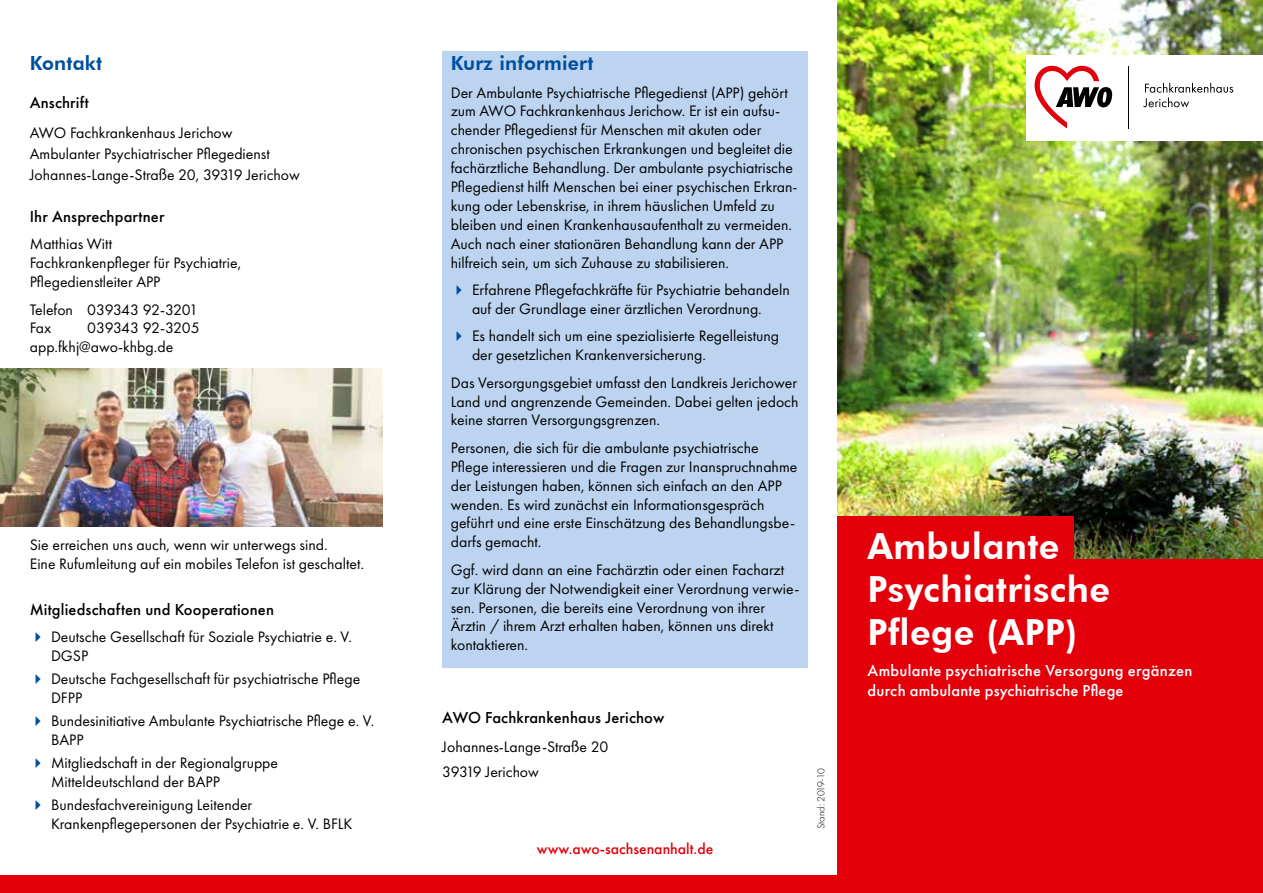
<style>
.page{position:relative;width:1263px;height:893px;background:#fff}
.page>*{position:absolute;margin:0;border:0;box-sizing:border-box;transform-origin:0 0}
.t1{font:800 36px/43.2px "Futura BT";letter-spacing:.01em;color:#fff}
.t2{font:800 19.5px "Futura BT";letter-spacing:.01em;color:#004e9e}
.t3{font:500 16.5px "Futura PT";letter-spacing:.01em;color:#000}
.t4{font:500 16.5px/19.8px "Futura PT";letter-spacing:.015em;color:#fff}
.t5{font:15.75px/18.9px "Futura PT";color:#000}
.t6{font:500 15.75px "Futura PT";color:#e3000b}
.t7{font:15.75px/18.9px "Futura PT";letter-spacing:-.025em;color:#000}
.t8{font:300 10.5px "Futura PT";color:#000}
</style>
<div class="page">
<div style="left:442px;top:51px;width:366px;height:617px;background:#bcd4f0"></div>
<img style="left:838px;top:0;width:425px;height:560px">
<div style="left:1027px;top:55px;width:236px;height:85px;background:#fff"></div>
<div style="left:0;top:876px;width:1263px;height:17px;background:#e3000b"></div>
<img style="left:0;top:368px;width:383px;height:159px">
<div style="left:838px;top:560px;width:425px;height:333px;background:#e3000b"></div>
<hr style="left:1128px;top:66px;width:1px;height:62px;background:#000">
<svg style="left:1034px;top:65px;width:78px;height:63px"></svg>
<svg style="left:1143px;top:83px;width:90px;height:24px"></svg>
<div style="left:838px;top:517px;width:236px;height:43px;background:#e3000b"></div>
<p class="t2" style="left:30px;top:51px;width:74px">Kontakt</p>
<p class="t3" style="left:30px;top:93px;width:61px">Anschrift</p>
<p class="t5" style="left:30px;top:122px;width:271px;line-height:21px">AWO Fachkrankenhaus Jerichow<br>Ambulanter Psychiatrischer Pflegedienst<br>Johannes-Lange-Straße 20, 39319 Jerichow</p>
<p class="t3" style="left:30px;top:206px;width:136px">Ihr Ansprechpartner</p>
<p class="t5" style="left:30px;top:234px;width:213px">Matthias Witt<br>Fachkrankenpfleger für Psychiatrie,<br>Pflegedienstleiter APP</p>
<p class="t7" style="left:30px;top:300px;width:170px">Telefon 039343 92-3201<br>Fax</p>
<p class="t5" style="left:30px;top:319px;width:171px;text-indent:57px">039343 92-3205 app.fkhj@awo-khbg.de</p>
<p class="t5" style="left:30px;top:535px;width:336px">Sie erreichen uns auch, wenn wir unterwegs sind.<br>Eine Rufumleitung auf ein mobiles Telefon ist geschaltet.</p>
<p class="t3" style="left:30px;top:599px;width:246px">Mitgliedschaften und Kooperationen</p>
<p class="t5" style="left:51px;top:627px;width:302px">Deutsche Gesellschaft für Soziale Psychiatrie e. V.<br>DGSP</p>
<p class="t5" style="left:51px;top:669px;width:311px">Deutsche Fachgesellschaft für psychiatrische Pflege<br>DFPP</p>
<p class="t5" style="left:51px;top:711px;width:325px">Bundesinitiative Ambulante Psychiatrische Pflege e. V.<br>BAPP</p>
<p class="t5" style="left:51px;top:753px;width:229px">Mitgliedschaft in der Regionalgruppe<br>Mitteldeutschland der BAPP</p>
<p class="t5" style="left:51px;top:795px;width:303px">Bundesfachvereinigung Leitender<br>Krankenpflegepersonen der Psychiatrie e. V. BFLK</p>
<p class="t2" style="left:451px;top:51px;width:144px">Kurz informiert</p>
<p class="t5" style="left:451px;top:83px;width:348px">Der Ambulante Psychiatrische Pflegedienst (APP) gehört zum AWO Fachkrankenhaus Jerichow. Er ist ein aufsu&shy;chender Pflegedienst für Menschen mit akuten oder chronischen psychischen Erkrankungen und begleitet die fachärztliche Behandlung. Der ambulante psychiatrische Pflegedienst hilft Menschen bei einer psychischen Erkran&shy;kung oder Lebenskrise, in ihrem häuslichen Umfeld zu bleiben und einen Krankenhausaufenthalt zu vermeiden.<br>Auch nach einer stationären Behandlung kann der APP hilfreich sein, um sich Zuhause zu stabilisieren.</p>
<p class="t5" style="left:472px;top:280px;width:319px">Erfahrene Pflegefachkräfte für Psychiatrie behandeln auf der Grundlage einer ärztlichen Verordnung.</p>
<p class="t5" style="left:472px;top:327px;width:309px">Es handelt sich um eine spezialisierte Regelleistung der gesetzlichen Krankenversicherung.</p>
<p class="t5" style="left:451px;top:373px;width:349px;text-align:justify">Das Versorgungsgebiet umfasst den Landkreis Jerichower Land und angrenzende Gemeinden. Dabei gelten jedoch keine starren Versorgungsgrenzen.</p>
<p class="t5" style="left:451px;top:438px;width:348px">Personen, die sich für die ambulante psychiatrische Pflege interessieren und die Fragen zur Inanspruchnahme der Leistungen haben, können sich einfach an den APP wenden. Es wird zunächst ein Informationsgespräch geführt und eine erste Einschätzung des Behandlungsbe&shy;darfs gemacht.</p>
<p class="t5" style="left:451px;top:560px;width:350px">Ggf. wird dann an eine Fachärztin oder einen Facharzt zur Klärung der Notwendigkeit einer Verordnung verwie&shy;sen. Personen, die bereits eine Verordnung von ihrer Ärztin / ihrem Arzt erhalten haben, können uns direkt kontaktieren.</p>
<p class="t3" style="left:442px;top:707px;width:224px">AWO Fachkrankenhaus Jerichow</p>
<p class="t5" style="left:442px;top:734px;width:168px;line-height:25.2px">Johannes-Lange-Straße 20<br>39319 Jerichow</p>
<p class="t6" style="left:537px;top:840px;width:178px">www.awo-sachsenanhalt.de</p>
<p class="t8" style="left:815px;top:829px;width:62px;rotate:-90deg">Stand: 2019-10</p>
<h1 class="t1" style="left:867px;top:524px;width:244px">Ambulante<br>Psychiatrische<br>Pflege (APP)</h1>
<p class="t4" style="left:867px;top:661px;width:326px">Ambulante psychiatrische Versorgung ergänzen durch ambulante psychiatrische Pflege</p>
</div>
